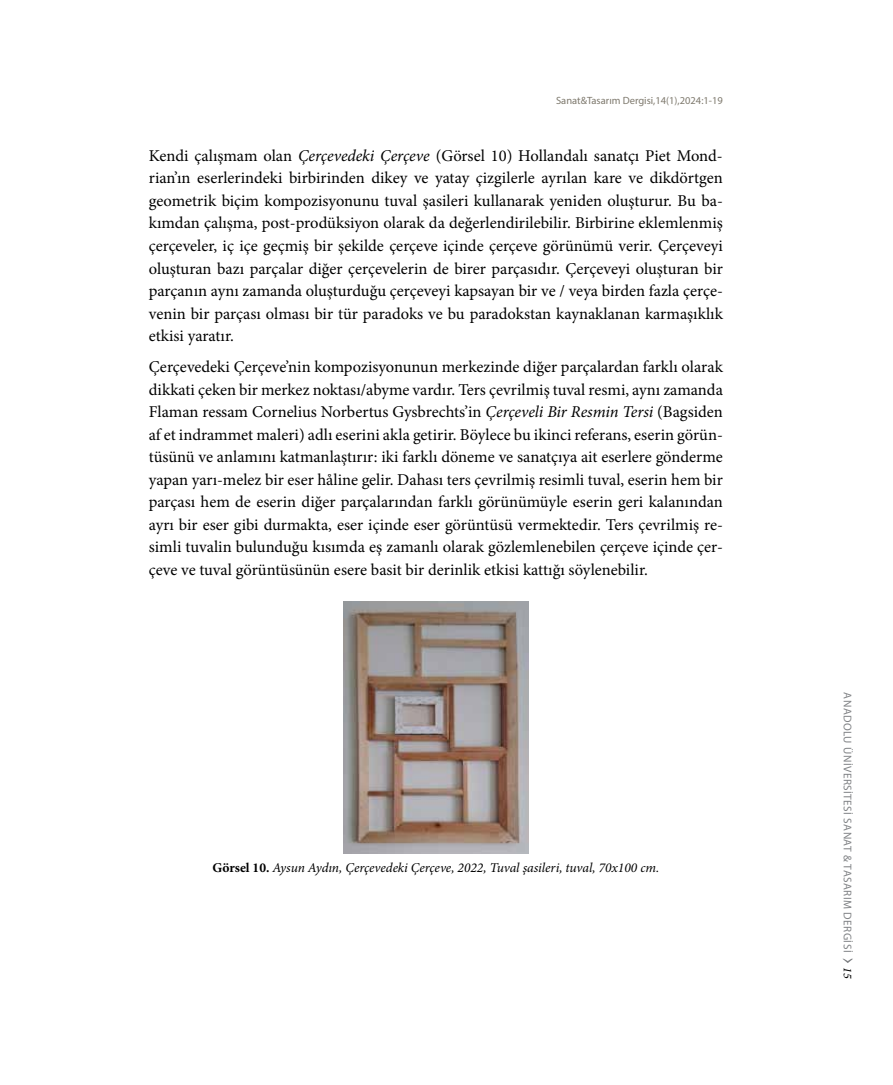
<style>
.page{position:relative;width:893px;height:1085px;background:#fff}
.page>*{position:absolute;margin:0;border:0;box-sizing:border-box;transform-origin:0 0}
.t1{font:16.5px/22.5px "Minion Pro";color:#000;text-align:justify}
.t2{font:italic 13.5px "Minion Pro";letter-spacing:-.005em;color:#000}
.t3{font:11.25px "Myriad Pro";letter-spacing:.04em;color:#808285}
.t4{font:10.5px "Myriad Pro";color:#7e796d}
.s1{font-style:italic}
.s2{font-weight:700;font-style:normal}
.s3{font-family:"Minion Pro";font-weight:500;font-style:italic;font-size:12px;color:#000}
</style>
<div class="page">
<svg style="left:842px;top:958px;width:11px;height:4px"></svg>
<img style="left:343px;top:601px;width:185px;height:252px">
<p class="t4" style="left:556px;top:94px;width:168px">Sanat&amp;Tasarım Dergisi,14(1),2024:1-19</p>
<p class="t1" style="left:149px;top:144px;width:576px">Kendi çalışmam olan <span class="s1">Çerçevedeki Çerçeve</span> (Görsel 10) Hollandalı sanatçı Piet Mond&shy;rian’ın eserlerindeki birbirinden dikey ve yatay çizgilerle ayrılan kare ve dikdörtgen geometrik biçim kompozisyonunu tuval şasileri kullanarak yeniden oluşturur. Bu ba&shy;kımdan çalışma, post-prodüksiyon olarak da değerlendirilebilir. Birbirine eklemlenmiş çerçeveler, iç içe geçmiş bir şekilde çerçeve içinde çerçeve görünümü verir. Çerçeveyi oluşturan bazı parçalar diğer çerçevelerin de birer parçasıdır. Çerçeveyi oluşturan bir parçanın aynı zamanda oluşturduğu çerçeveyi kapsayan bir ve / veya birden fazla çerçe&shy;venin bir parçası olması bir tür paradoks ve bu paradokstan kaynaklanan karmaşıklık etkisi yaratır.</p>
<p class="t1" style="left:149px;top:355px;width:576px">Çerçevedeki Çerçeve’nin kompozisyonunun merkezinde diğer parçalardan farklı olarak dikkati çeken bir merkez noktası/abyme vardır. Ters çevrilmiş tuval resmi, aynı zamanda Flaman ressam Cornelius Norbertus Gysbrechts’in <span class="s1">Çerçeveli Bir Resmin Tersi</span> (Bagsiden af et indrammet maleri) adlı eserini akla getirir. Böylece bu ikinci referans, eserin görün&shy;tüsünü ve anlamını katmanlaştırır: iki farklı döneme ve sanatçıya ait eserlere gönderme yapan yarı-melez bir eser håline gelir. Dahası ters çevrilmiş resimli tuval, eserin hem bir parçası hem de eserin diğer parçalarından farklı görünümüyle eserin geri kalanından ayrı bir eser gibi durmakta, eser içinde eser görüntüsü vermektedir. Ters çevrilmiş re&shy;simli tuvalin bulunduğu kısımda eş zamanlı olarak gözlemlenebilen çerçeve içinde çer&shy;çeve ve tuval görüntüsünün esere basit bir derinlik etkisi kattığı söylenebilir.</p>
<p class="t2" style="left:212px;top:858px;width:448px"><span class="s2">Görsel 10.</span> Aysun Aydın, Çerçevedeki Çerçeve, 2022, Tuval şasileri, tuval, 70x100 cm.</p>
<p class="t3" style="left:855px;top:692px;width:287px;rotate:90deg">ANADOLU ÜNİVERSİTESİ SANAT &amp; TASARIM DERGİSİ <span class="s3">15</span></p>
</div>
